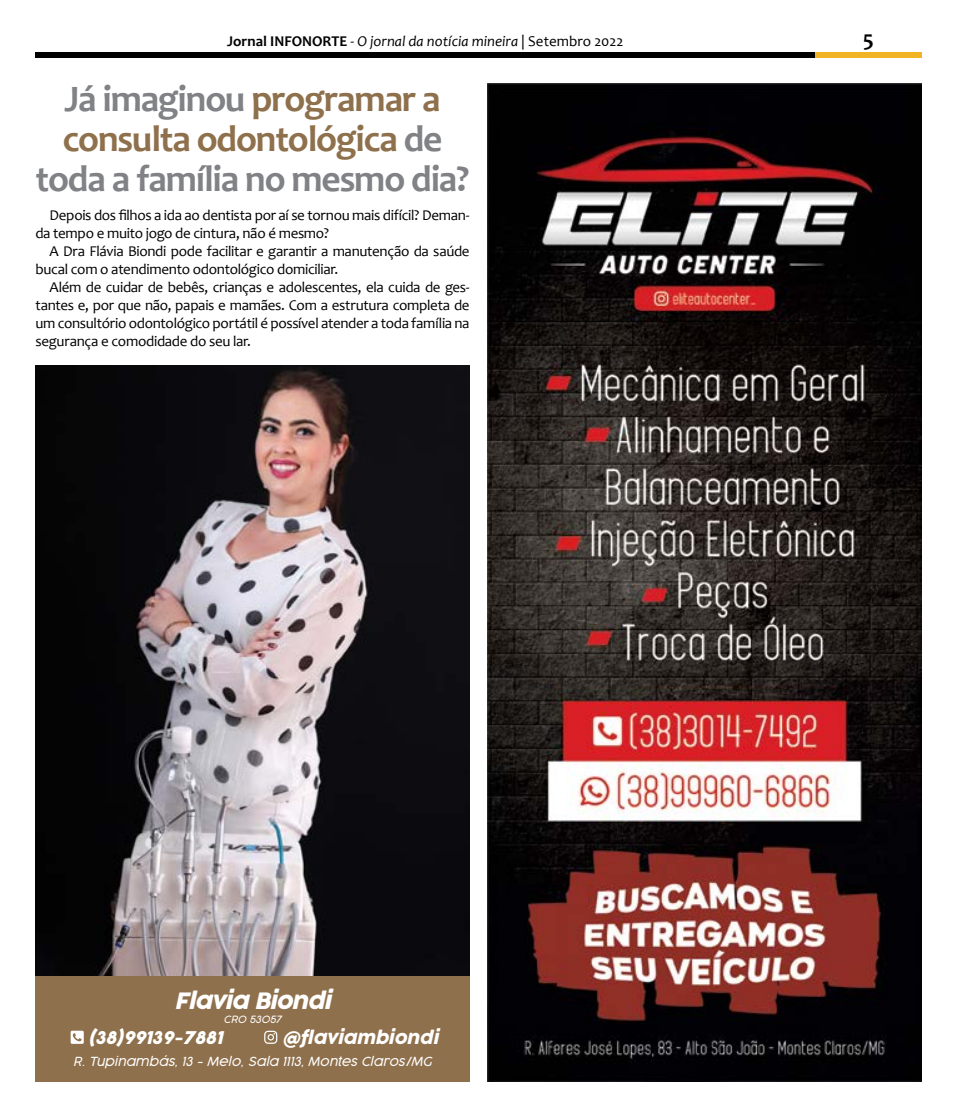
<style>
.page{position:relative;width:957px;height:1117px;background:#fff}
.page>*{position:absolute;margin:0;border:0;box-sizing:border-box;transform-origin:0 0}
.t1{font:700 37.5px/40px "Candara";letter-spacing:-.03em;color:#808285;text-align:center}
.t2{font:italic 22.5px "Cocogoose Pro";letter-spacing:-.03em;color:#fff}
.t3{font:700 22.5px "Candara";color:#000}
.t4{font:italic 17.5px "Cocogoose Pro";color:#fff}
.t5{font:15px/18px "Candara";letter-spacing:-.02em;color:#000}
.t6{font:italic 15px "Candara";color:#000}
.t7{font:italic 300 12.5px "Cocogoose Pro";color:#fff}
.t8{font:italic 300 10px "Cocogoose Pro";color:#fff}
.s1{font-weight:700;font-style:normal}
.s2{font-style:normal}
.s3{color:#8f704c}
</style>
<div class="page">
<div style="left:815px;top:52px;width:106px;height:6px;background:#f1b424"></div>
<div style="left:35px;top:52px;width:780px;height:6px;background:#000"></div>
<div style="left:35px;top:927px;width:434px;height:154px;background:#8f704c"></div>
<img style="left:35px;top:365px;width:434px;height:610px">
<svg style="left:71px;top:1030px;width:13px;height:13px"></svg>
<svg style="left:264px;top:1030px;width:13px;height:13px"></svg>
<img style="left:487px;top:83px;width:434px;height:998px">
<p class="t6" style="left:227px;top:32px;width:397px"><span class="s1">Jornal INFONORTE</span> - O jornal da notícia mineira <span class="s2">| Setembro 2022</span></p>
<h2 class="t3" style="left:863px;top:25px;width:12px">5</h2>
<h1 class="t1" style="left:36px;top:78px;width:435px">Já imaginou <span class="s3">programar a consulta odontológica</span> de toda a família no mesmo dia?</h1>
<p class="t5" style="left:35px;top:206px;width:436px;text-indent:14px">Depois dos filhos a ida ao dentista por aí se tornou mais difícil? Deman&shy;da tempo e muito jogo de cintura, não é mesmo?</p>
<p class="t5" style="left:35px;top:242px;width:436px;text-indent:14px">A Dra Flávia Biondi pode facilitar e garantir a manutenção da saúde bucal com o atendimento odontológico domiciliar.</p>
<p class="t5" style="left:35px;top:278px;width:436px;text-align:justify;text-indent:14px">Além de cuidar de bebês, crianças e adolescentes, ela cuida de ges&shy;tantes e, por que não, papais e mamães. Com a estrutura completa de um consultório odontológico portátil é possível atender a toda família na segurança e comodidade do seu lar.</p>
<h2 class="t2" style="left:174px;top:984px;width:158px">Flavia Biondi</h2>
<p class="t8" style="left:224px;top:1011px;width:59px">CRO 53057</p>
<p class="t4" style="left:88px;top:1025px;width:136px">(38)99139-7881</p>
<p class="t4" style="left:283px;top:1025px;width:157px">@flaviambiondi</p>
<p class="t7" style="left:73px;top:1052px;width:360px">R. Tupinambás, 13 - Melo, Sala 1113, Montes Claros/MG</p>
</div>
